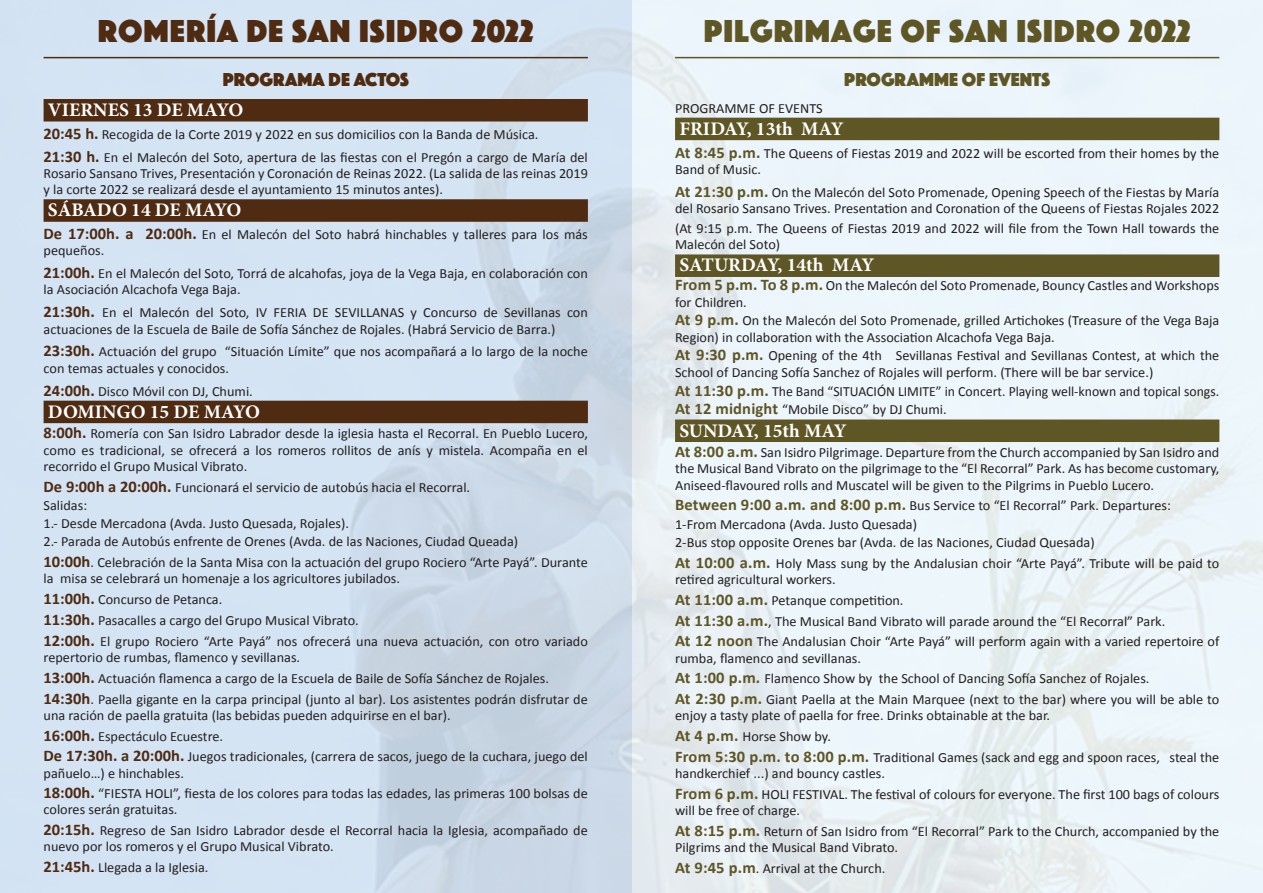
<style>
.page{position:relative;width:1263px;height:893px;background:#fff}
.page>*{position:absolute;margin:0;border:0;box-sizing:border-box;transform-origin:0 0}
.t1{font:33px "Phosphate Solid";letter-spacing:.03em;color:#5f5626}
.t2{font:33px "Phosphate Solid";letter-spacing:.03em;color:#4f2b12}
.t3{font:19.5px "Phosphate Solid";color:#5f5626}
.t4{font:19.5px "Phosphate Solid";color:#4f2b12}
.t5{font:700 19.2px "Minion Pro";color:#fff}
.t6{font:14.1px/16.2px "Calibri";color:#231f20}
.s1{font-weight:700;font-size:16.2px;color:#4f2b12}
.s2{font-weight:700;font-size:16.2px;color:#5f5626}
</style>
<div class="page">
<div style="left:44px;top:99px;width:544px;height:23px;background:#4f2b12"></div>
<div style="left:44px;top:199px;width:544px;height:23px;background:#4f2b12"></div>
<div style="left:44px;top:401px;width:544px;height:22px;background:#4f2b12"></div>
<div style="left:675px;top:118px;width:544px;height:22px;background:#5f5626"></div>
<div style="left:675px;top:254px;width:544px;height:23px;background:#5f5626"></div>
<div style="left:675px;top:419px;width:544px;height:23px;background:#5f5626"></div>
<hr style="left:44px;top:57px;width:544px;height:1px;background:#4f2b12">
<hr style="left:675px;top:57px;width:544px;height:1px;background:#5f5626">
<p class="t2" style="left:98px;top:8px;width:437px">ROMERÍA DE SAN ISIDRO 2022</p>
<p class="t4" style="left:223px;top:65px;width:188px">PROGRAMA DE ACTOS</p>
<p class="t5" style="left:48px;top:96px;width:197px">VIERNES 13 DE MAYO</p>
<p class="t6" style="left:44px;top:126px;width:496px"><span class="s1">20:45 h.</span> Recogida de la Corte 2019 y 2022 en sus domicilios con la Banda de Música.</p>
<p class="t6" style="left:44px;top:149px;width:546px;text-align:justify"><span class="s1">21:30 h.</span> En el Malecón del Soto, apertura de las fiestas con el Pregón a cargo de María del Rosario Sansano Trives, Presentación y Coronación de Reinas 2022. (La salida de las reinas 2019 y la corte 2022 se realizará desde el ayuntamiento 15 minutos antes).</p>
<p class="t5" style="left:48px;top:197px;width:195px">SÁBADO 14 DE MAYO</p>
<p class="t6" style="left:44px;top:226px;width:546px"><span class="s1">De 17:00h. a 20:00h.</span> En el Malecón del Soto habrá hinchables y talleres para los más pequeños.</p>
<p class="t6" style="left:44px;top:266px;width:546px"><span class="s1">21:00h.</span> En el Malecón del Soto, Torrá de alcahofas, joya de la Vega Baja, en colaboración con la Asociación Alcachofa Vega Baja.</p>
<p class="t6" style="left:44px;top:305px;width:546px"><span class="s1">21:30h.</span> En el Malecón del Soto, IV FERIA DE SEVILLANAS y Concurso de Sevillanas con actuaciones de la Escuela de Baile de Sofía Sánchez de Rojales. (Habrá Servicio de Barra.)</p>
<p class="t6" style="left:44px;top:344px;width:546px"><span class="s1">23:30h.</span> Actuación del grupo “Situación Límite” que nos acompañará a lo largo de la noche con temas actuales y conocidos.</p>
<p class="t6" style="left:44px;top:383px;width:211px"><span class="s1">24:00h.</span> Disco Móvil con DJ, Chumi.</p>
<p class="t5" style="left:48px;top:398px;width:214px">DOMINGO 15 DE MAYO</p>
<p class="t6" style="left:44px;top:426px;width:546px;text-align:justify"><span class="s1">8:00h.</span> Romería con San Isidro Labrador desde la iglesia hasta el Recorral. En Pueblo Lucero, como es tradicional, se ofrecerá a los romeros rollitos de anís y mistela. Acompaña en el recorrido el Grupo Musical Vibrato.</p>
<p class="t6" style="left:44px;top:479px;width:428px"><span class="s1">De 9:00h a 20:00h.</span> Funcionará el servicio de autobús hacia el Recorral.</p>
<p class="t6" style="left:44px;top:497px;width:45px">Salidas:</p>
<p class="t6" style="left:44px;top:515px;width:307px">1.- Desde Mercadona (Avda. Justo Quesada, Rojales).</p>
<p class="t6" style="left:44px;top:534px;width:476px">2.- Parada de Autobús enfrente de Orenes (Avda. de las Naciones, Ciudad Queada)</p>
<p class="t6" style="left:44px;top:554px;width:546px"><span class="s1">10:00h</span>. Celebración de la Santa Misa con la actuación del grupo Rociero “Arte Payá”. Durante la misa se celebrará un homenaje a los agricultores jubilados.</p>
<p class="t6" style="left:44px;top:591px;width:180px"><span class="s1">11:00h.</span> Concurso de Petanca.</p>
<p class="t6" style="left:44px;top:612px;width:317px"><span class="s1">11:30h.</span> Pasacalles a cargo del Grupo Musical Vibrato.</p>
<p class="t6" style="left:44px;top:633px;width:546px"><span class="s1">12:00h.</span> El grupo Rociero “Arte Payá” nos ofrecerá una nueva actuación, con otro variado repertorio de rumbas, flamenco y sevillanas.</p>
<p class="t6" style="left:44px;top:670px;width:507px"><span class="s1">13:00h.</span> Actuación flamenca a cargo de la Escuela de Baile de Sofía Sánchez de Rojales.</p>
<p class="t6" style="left:44px;top:691px;width:546px"><span class="s1">14:30h</span>. Paella gigante en la carpa principal (junto al bar). Los asistentes podrán disfrutar de una ración de paella gratuita (las bebidas pueden adquirirse en el bar).</p>
<p class="t6" style="left:44px;top:728px;width:181px"><span class="s1">16:00h.</span> Espectáculo Ecuestre.</p>
<p class="t6" style="left:44px;top:749px;width:546px"><span class="s1">De 17:30h. a 20:00h.</span> Juegos tradicionales, (carrera de sacos, juego de la cuchara, juego del pañuelo…) e hinchables.</p>
<p class="t6" style="left:44px;top:786px;width:546px"><span class="s1">18:00h.</span> “FIESTA HOLI”, fiesta de los colores para todas las edades, las primeras 100 bolsas de colores serán gratuitas.</p>
<p class="t6" style="left:44px;top:822px;width:546px"><span class="s1">20:15h.</span> Regreso de San Isidro Labrador desde el Recorral hacia la Iglesia, acompañado de nuevo por los romeros y el Grupo Musical Vibrato.</p>
<p class="t6" style="left:44px;top:859px;width:166px"><span class="s1">21:45h.</span> Llegada a la Iglesia.</p>
<p class="t1" style="left:704px;top:8px;width:489px">PILGRIMAGE OF SAN ISIDRO 2022</p>
<p class="t3" style="left:844px;top:65px;width:207px">PROGRAMME OF EVENTS</p>
<p class="t6" style="left:675px;top:100px;width:149px">PROGRAMME OF EVENTS</p>
<p class="t5" style="left:679px;top:115px;width:166px">FRIDAY, 13th MAY</p>
<p class="t6" style="left:675px;top:145px;width:546px"><span class="s2">At 8:45 p.m.</span> The Queens of Fiestas 2019 and 2022 will be escorted from their homes by the<br>Band of Music.</p>
<p class="t6" style="left:675px;top:184px;width:546px"><span class="s2">At 21:30 p.m.</span> On the Malecón del Soto Promenade, Opening Speech of the Fiestas by María del Rosario Sansano Trives. Presentation and Coronation of the Queens of Fiestas Rojales 2022</p>
<p class="t6" style="left:675px;top:220px;width:546px">(At 9:15 p.m. The Queens of Fiestas 2019 and 2022 will file from the Town Hall towards the<br>Malecón del Soto)</p>
<p class="t5" style="left:679px;top:252px;width:196px">SATURDAY, 14th MAY</p>
<p class="t6" style="left:675px;top:278px;width:546px"><span class="s2">From 5 p.m. To 8 p.m.</span> On the Malecón del Soto Promenade, Bouncy Castles and Workshops for Children.</p>
<p class="t6" style="left:675px;top:313px;width:546px"><span class="s2">At 9 p.m.</span> On the Malecón del Soto Promenade, grilled Artichokes (Treasure of the Vega Baja<br>Region) in collaboration with the Association Alcachofa Vega Baja.</p>
<p class="t6" style="left:675px;top:348px;width:546px"><span class="s2">At 9:30 p.m.</span> Opening of the 4th Sevillanas Festival and Sevillanas Contest, at which the<br>School of Dancing Sofía Sanchez of Rojales will perform. (There will be bar service.)</p>
<p class="t6" style="left:675px;top:383px;width:546px"><span class="s2">At 11:30 p.m.</span> The Band “SITUACIÓN LIMITE” in Concert. Playing well-known and topical songs.</p>
<p class="t6" style="left:675px;top:402px;width:273px"><span class="s2">At 12 midnight</span> “Mobile Disco” by DJ Chumi.</p>
<p class="t5" style="left:679px;top:417px;width:169px">SUNDAY, 15th MAY</p>
<p class="t6" style="left:675px;top:445px;width:546px;text-align:justify"><span class="s2">At 8:00 a.m.</span> San Isidro Pilgrimage. Departure from the Church accompanied by San Isidro and the Musical Band Vibrato on the pilgrimage to the “El Recorral” Park. As has become customary, Aniseed-flavoured rolls and Muscatel will be given to the Pilgrims in Pueblo Lucero.</p>
<p class="t6" style="left:675px;top:498px;width:497px"><span class="s2">Between 9:00 a.m. and 8:00 p.m.</span> Bus Service to “El Recorral” Park. Departures:</p>
<p class="t6" style="left:675px;top:516px;width:244px">1-From Mercadona (Avda. Justo Quesada)</p>
<p class="t6" style="left:675px;top:534px;width:421px">2-Bus stop opposite Orenes bar (Avda. de las Naciones, Ciudad Quesada)</p>
<p class="t6" style="left:675px;top:555px;width:546px"><span class="s2">At 10:00 a.m.</span> Holy Mass sung by the Andalusian choir “Arte Payá”. Tribute will be paid to retired agricultural workers.</p>
<p class="t6" style="left:675px;top:592px;width:230px"><span class="s2">At 11:00 a.m.</span> Petanque competition.</p>
<p class="t6" style="left:675px;top:613px;width:492px"><span class="s2">At 11:30 a.m.</span>, The Musical Band Vibrato will parade around the “El Recorral” Park.</p>
<p class="t6" style="left:675px;top:634px;width:546px"><span class="s2">At 12 noon</span> The Andalusian Choir “Arte Payá” will perform again with a varied repertoire of rumba, flamenco and sevillanas.</p>
<p class="t6" style="left:675px;top:671px;width:476px"><span class="s2">At 1:00 p.m.</span> Flamenco Show by the School of Dancing Sofía Sanchez of Rojales.</p>
<p class="t6" style="left:675px;top:691px;width:546px"><span class="s2">At 2:30 p.m.</span> Giant Paella at the Main Marquee (next to the bar) where you will be able to enjoy a tasty plate of paella for free. Drinks obtainable at the bar.</p>
<p class="t6" style="left:675px;top:728px;width:157px"><span class="s2">At 4 p.m.</span> Horse Show by.</p>
<p class="t6" style="left:675px;top:749px;width:546px"><span class="s2">From 5:30 p.m. to 8:00 p.m.</span> Traditional Games (sack and egg and spoon races, steal the handkerchief ...) and bouncy castles.</p>
<p class="t6" style="left:675px;top:786px;width:546px"><span class="s2">From 6 p.m.</span> HOLI FESTIVAL. The festival of colours for everyone. The first 100 bags of colours will be free of charge.</p>
<p class="t6" style="left:675px;top:823px;width:546px"><span class="s2">At 8:15 p.m.</span> Return of San Isidro from “El Recorral” Park to the Church, accompanied by the<br>Pilgrims and the Musical Band Vibrato.</p>
<p class="t6" style="left:675px;top:860px;width:212px"><span class="s2">At 9:45 p.m</span>. Arrival at the Church.</p>
</div>
